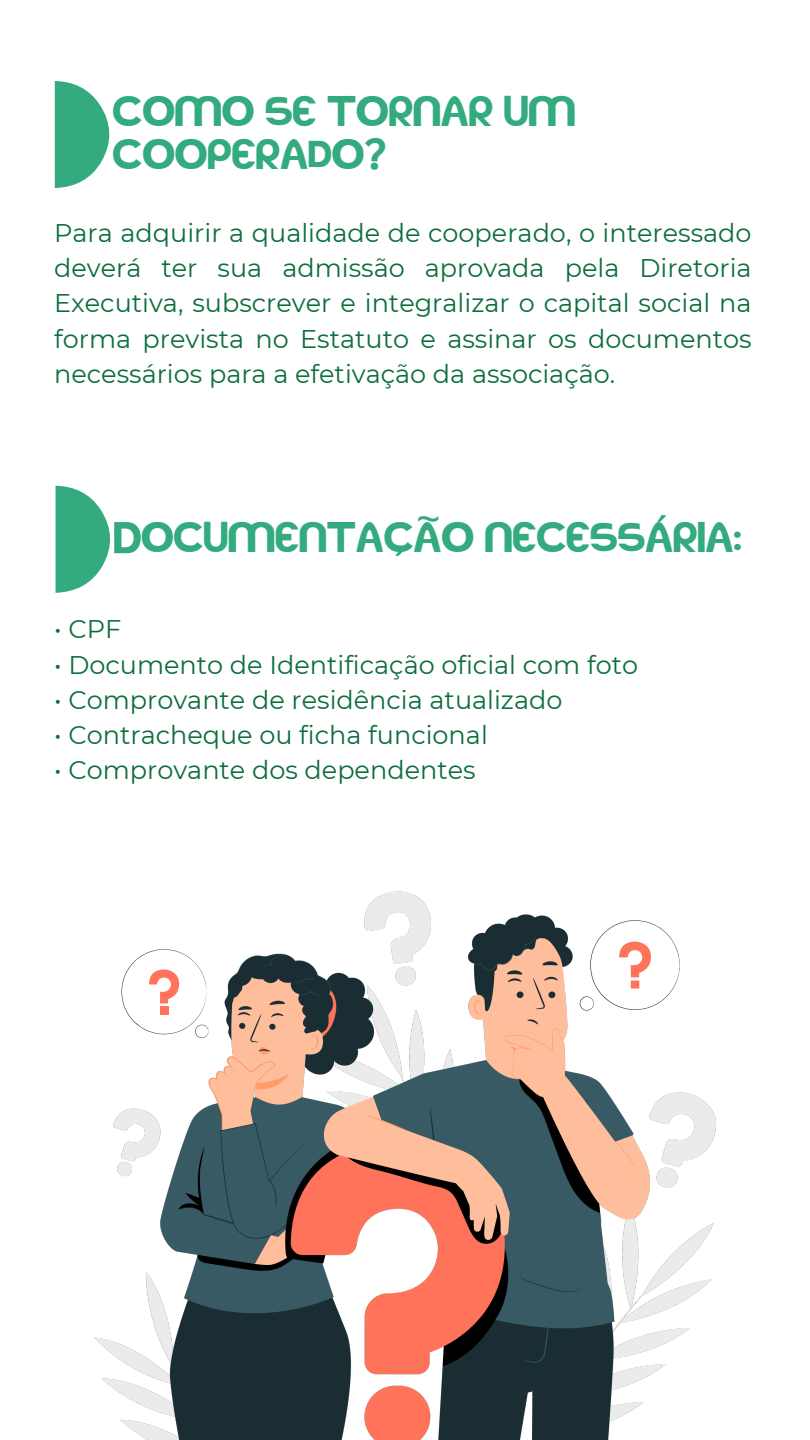
<style>
.page{position:relative;width:810px;height:1440px;background:#fff}
.page>*{position:absolute;margin:0;border:0;box-sizing:border-box;transform-origin:0 0}
.t1{font:51px "kodakku";color:#33ab7f}
.t2{font:42.9px/42.8px "kodakku";color:#33ab7f}
.t3{font:42.9px "Noto Sans";color:#33ab7f}
.t4{font:25.5px/35.2px "Montserrat";color:#0d6e3c;text-align:justify}
</style>
<div class="page">
<svg style="left:55px;top:81px;width:55px;height:107px"></svg>
<svg style="left:56px;top:486px;width:54px;height:107px"></svg>
<img style="left:94px;top:891px;width:622px;height:549px">
<h1 class="t2" style="left:113px;top:91px;width:464px">COMO SE TORNAR UM<br>COOPERADO?</h1>
<p class="t4" style="left:54px;top:215px;width:699px">Para adquirir a qualidade de cooperado, o interessado deverá ter sua admissão aprovada pela Diretoria Executiva, subscrever e integralizar o capital social na forma prevista no Estatuto e assinar os documentos necessários para a efetivação da associação.</p>
<p class="t3" style="left:656px;top:502px;width:14px">´</p>
<p class="t3" style="left:416px;top:488px;width:26px">~</p>
<p class="t1" style="left:113px;top:513px;width:30px">D</p>
<h1 class="t2" style="left:141px;top:517px;width:602px">OCUMENTACAO NECESSARIA:</h1>
<p class="t3" style="left:394px;top:536px;width:14px">´</p>
<p class="t4" style="left:54px;top:612px;width:69px">• CPF</p>
<p class="t4" style="left:54px;top:647px;width:585px">• Documento de Identificação oficial com foto</p>
<p class="t4" style="left:54px;top:682px;width:510px">• Comprovante de residência atualizado</p>
<p class="t4" style="left:54px;top:717px;width:435px">• Contracheque ou ficha funcional</p>
<p class="t4" style="left:54px;top:753px;width:423px">• Comprovante dos dependentes</p>
</div>
